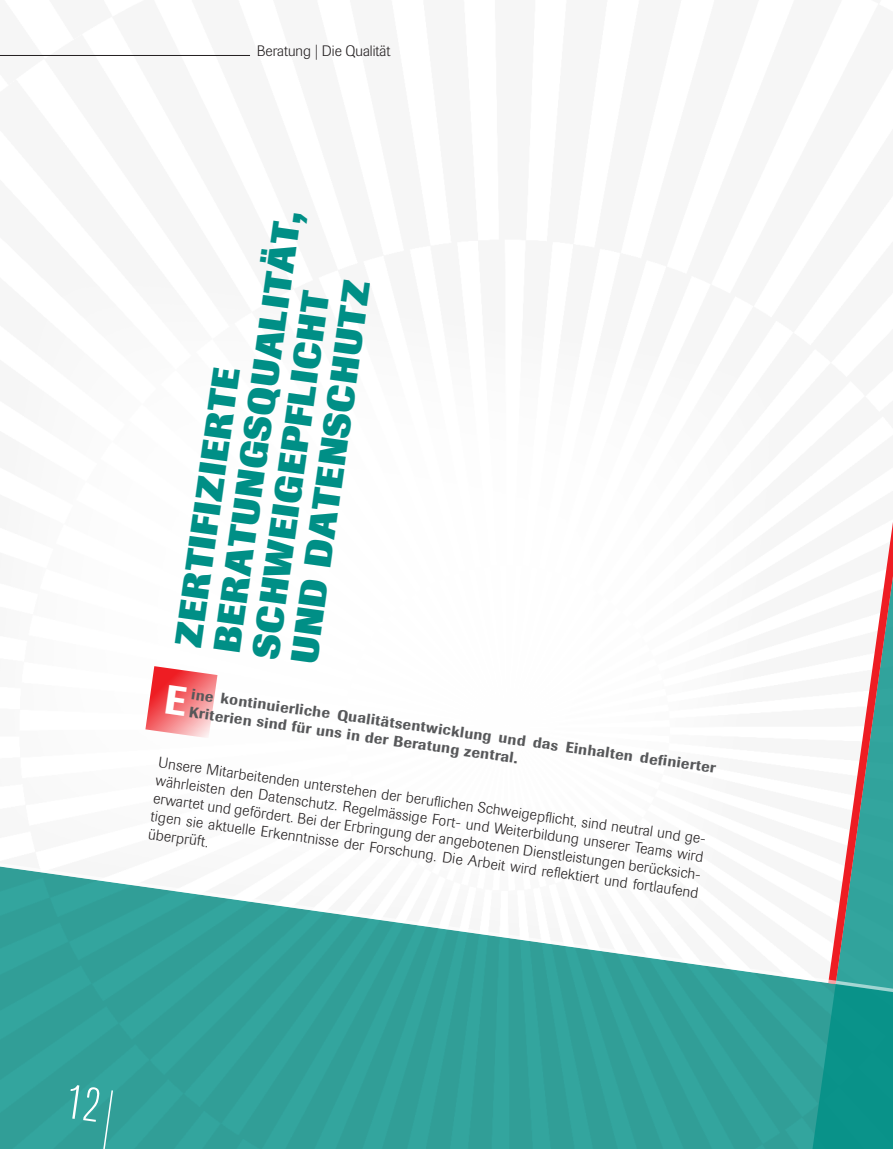
<style>
.page{position:relative;width:893px;height:1149px;background:#fff}
.page>*{position:absolute;margin:0;border:0;box-sizing:border-box;transform-origin:0 0}
.t1{font:800 37.5px/39px "Imago";color:#008f86}
.t2{font:300 15px/18px "Imago";color:#231f20}
.t3{font:500 15px/18px "Imago";color:#57585a}
</style>
<div class="page">
<div style="left:0;top:1123px;width:808px;height:25px;background:#319e97"></div>
<svg style="left:808px;top:1123px;width:85px;height:25px;background:#0c938a"></svg>
<hr style="left:0;top:55px;width:250px;height:1px;background:#231f20">
<svg style="left:846px;top:522px;width:47px;height:331px"></svg>
<svg style="left:0;top:853px;width:893px;height:270px;fill:#33a59e"></svg>
<div style="left:67px;top:1083px;width:47px;height:65px;background:#319e97"></div>
<svg style="left:145px;top:666px;width:72px;height:72px"></svg>
<p class="t2" style="left:257px;top:42px;width:135px">Beratung | Die Qualität</p>
<h1 class="t1" style="left:169px;top:644px;width:447px;rotate:-82deg">ZERTIFIZIERTE<br>BERATUNGSQUALITÄT,<br>SCHWEIGEPFLICHT<br>UND DATENSCHUTZ</h1>
<p class="t3" style="left:193px;top:684px;width:531px;rotate:8deg">ine kontinuierliche Qualitätsentwicklung und das Einhalten definierter<br>Kriterien sind für uns in der Beratung zentral.</p>
<p class="t2" style="left:160px;top:753px;width:556px;rotate:8deg">Unsere Mitarbeitenden unterstehen der berufl ichen Schweigepfl icht, sind neutral und ge&shy;währleisten den Datenschutz. Regelmässige Fort- und Weiterbildung unserer Teams wird erwartet und gefördert. Bei der Erbringung der angebotenen Dienstleistungen berücksich&shy;tigen sie aktuelle Erkenntnisse der Forschung. Die Arbeit wird refl ektiert und fortlaufend überprüft.</p>
</div>
